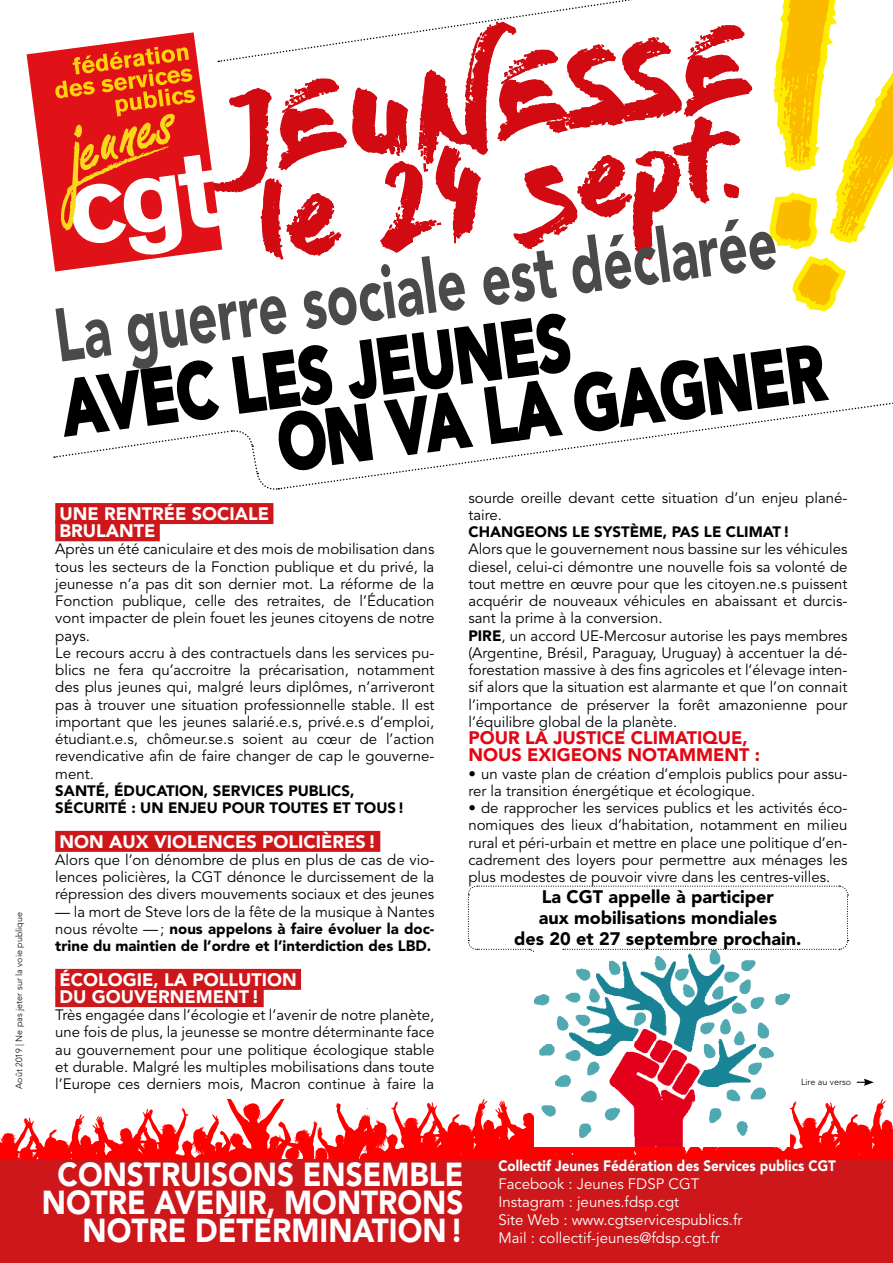
<style>
.page{position:relative;width:893px;height:1263px;background:#fff}
.page>*{position:absolute;margin:0;border:0;box-sizing:border-box;transform-origin:0 0}
.t1{font:900 76.5px/60.9px "Avenir LT Std";color:#000;scale:.75 1}
.t2{font:900 75px "Avenir LT Std";color:#4a4a49;scale:.69 1}
.t3{font:900 33px/28px "Avenir LT Std";color:#fff;text-align:right;scale:.9 1}
.t4{font:900 18px/17.2px "Avenir LT Std";color:#fff}
.t5{font:900 18px/21px "Avenir LT Std";color:#000;text-align:center}
.t6{font:900 18px/17.2px "Avenir LT Std";color:#e30613}
.t7{font:15px/17.2px "Avenir LT Std";color:#000}
.t8{font:900 15px/17.2px "Avenir LT Std";color:#000}
.t9{font:15px/18px "Avenir LT Std";color:#fff}
.t10{font:900 15px "Avenir LT Std";color:#fff;scale:.9 1}
.t11{font:300 9px "Avenir LT Std";color:#000}
.s1{font-weight:400}
.s2{font-weight:900}
</style>
<div class="page">
<svg style="left:27px;top:50px;width:27px;height:212px"></svg>
<div style="left:0;top:1160px;width:893px;height:103px;background:#cd171a"></div>
<svg style="left:467px;top:885px;width:382px;height:67px"></svg>
<img style="left:535px;top:950px;width:255px;height:124px">
<div style="left:55px;top:503px;width:218px;height:21px;background:#cd171a"></div>
<div style="left:55px;top:520px;width:105px;height:21px;background:#cd171a"></div>
<div style="left:55px;top:831px;width:325px;height:21px;background:#cd171a"></div>
<div style="left:55px;top:969px;width:246px;height:21px;background:#cd171a"></div>
<div style="left:55px;top:986px;width:209px;height:21px;background:#cd171a"></div>
<svg style="left:0;top:1074px;width:893px;height:86px"></svg>
<svg style="left:54px;top:0;width:839px;height:490px"></svg>
<p class="t11" style="left:14px;top:1089px;width:178px;rotate:-90deg">Août 2019 | Ne pas jeter sur la voie publique</p>
<h2 class="t2" style="left:49px;top:294px;width:1056px;rotate:-8deg">La guerre sociale est déclarée</h2>
<h1 class="t1" style="left:267px;top:351px;width:735px;text-indent:-210px;rotate:-7deg">AVEC LES JEUNES<br>ON VA LA GAGNER</h1>
<p class="t4" style="left:60px;top:505px;width:211px">UNE RENTRÉE SOCIALE<br>BRULANTE</p>
<p class="t7" style="left:55px;top:541px;width:381px">Après un été caniculaire et des mois de mobilisation dans tous les secteurs de la Fonction publique et du privé, la jeunesse n’a pas dit son dernier mot. La réforme de la Fonction publique, celle des retraites, de l’Éducation vont impacter de plein fouet les jeunes citoyens de notre pays.<br>Le recours accru à des contractuels dans les services pu&shy;blics ne fera qu’accroitre la précarisation, notamment des plus jeunes qui, malgré leurs diplômes, n’arriveront pas à trouver une situation professionnelle stable. Il est important que les jeunes salarié.e.s, privé.e.s d’emploi, étudiant.e.s, chômeur.se.s soient au cœur de l’action revendicative afin de faire changer de cap le gouverne&shy;ment.</p>
<p class="t8" style="left:55px;top:782px;width:351px">SANTÉ, ÉDUCATION, SERVICES PUBLICS,<br>SÉCURITÉ : UN ENJEU POUR TOUTES ET TOUS!</p>
<p class="t4" style="left:60px;top:833px;width:318px">NON AUX VIOLENCES POLICIÈRES!</p>
<p class="t7" style="left:55px;top:851px;width:381px;text-align:justify">Alors que l’on dénombre de plus en plus de cas de vio&shy;lences policières, la CGT dénonce le durcissement de la répression des divers mouvements sociaux et des jeunes</p>
<p class="t8" style="left:55px;top:903px;width:381px;text-align:justify"><span class="s1">— la mort de Steve lors de la fête de la musique à Nantes nous révolte —;</span> nous appelons à faire évoluer la doc&shy;trine du maintien de l’ordre et l’interdiction des LBD.</p>
<p class="t4" style="left:60px;top:971px;width:239px">ÉCOLOGIE, LA POLLUTION<br>DU GOUVERNEMENT!</p>
<p class="t7" style="left:55px;top:1007px;width:381px;text-align:justify">Très engagée dans l’écologie et l’avenir de notre planète, une fois de plus, la jeunesse se montre déterminante face au gouvernement pour une politique écologique stable et durable. Malgré les multiples mobilisations dans toute l’Europe ces derniers mois, Macron continue à faire la</p>
<p class="t7" style="left:468px;top:489px;width:381px">sourde oreille devant cette situation d’un enjeu plané&shy;taire.</p>
<p class="t8" style="left:468px;top:523px;width:323px">CHANGEONS LE SYSTÈME, PAS LE CLIMAT!</p>
<p class="t7" style="left:468px;top:541px;width:381px">Alors que le gouvernement nous bassine sur les véhicules diesel, celui-ci démontre une nouvelle fois sa volonté de tout mettre en œuvre pour que les citoyen.ne.s puissent acquérir de nouveaux véhicules en abaissant et durcis&shy;sant la prime à la conversion.<br><span class="s2">PIRE</span>, un accord UE-Mercosur autorise les pays membres (Argentine, Brésil, Paraguay, Uruguay) à accentuer la dé&shy;forestation massive à des fins agricoles et l’élevage inten&shy;sif alors que la situation est alarmante et que l’on connait l’importance de préserver la forêt amazonienne pour l’équilibre global de la planète.</p>
<p class="t6" style="left:468px;top:729px;width:293px">POUR LA JUSTICE CLIMATIQUE,<br>NOUS EXIGEONS NOTAMMENT :</p>
<p class="t7" style="left:468px;top:765px;width:381px">• un vaste plan de création d’emplois publics pour assu&shy;rer la transition énergétique et écologique.</p>
<p class="t7" style="left:468px;top:800px;width:381px;text-align:justify">• de rapprocher les services publics et les activités éco&shy;nomiques des lieux d’habitation, notamment en milieu rural et péri-urbain et mettre en place une politique d’en&shy;cadrement des loyers pour permettre aux ménages les plus modestes de pouvoir vivre dans les centres-villes.</p>
<p class="t5" style="left:514px;top:886px;width:289px">La CGT appelle à participer<br>aux mobilisations mondiales<br>des 20 et 27 septembre prochain.</p>
<p class="t11" style="left:801px;top:1076px;width:52px">Lire au verso</p>
<h3 class="t3" style="left:42px;top:1160px;width:470px">CONSTRUISONS ENSEMBLE<br>NOTRE AVENIR, MONTRONS<br>NOTRE DÉTERMINATION!</h3>
<p class="t10" style="left:498px;top:1157px;width:377px">Collectif Jeunes Fédération des Services publics CGT</p>
<p class="t9" style="left:498px;top:1175px;width:246px">Facebook : Jeunes FDSP CGT Instagram : jeunes.fdsp.cgt<br>Site Web : www.cgtservicespublics.fr Mail : collectif-jeunes@fdsp.cgt.fr</p>
</div>
